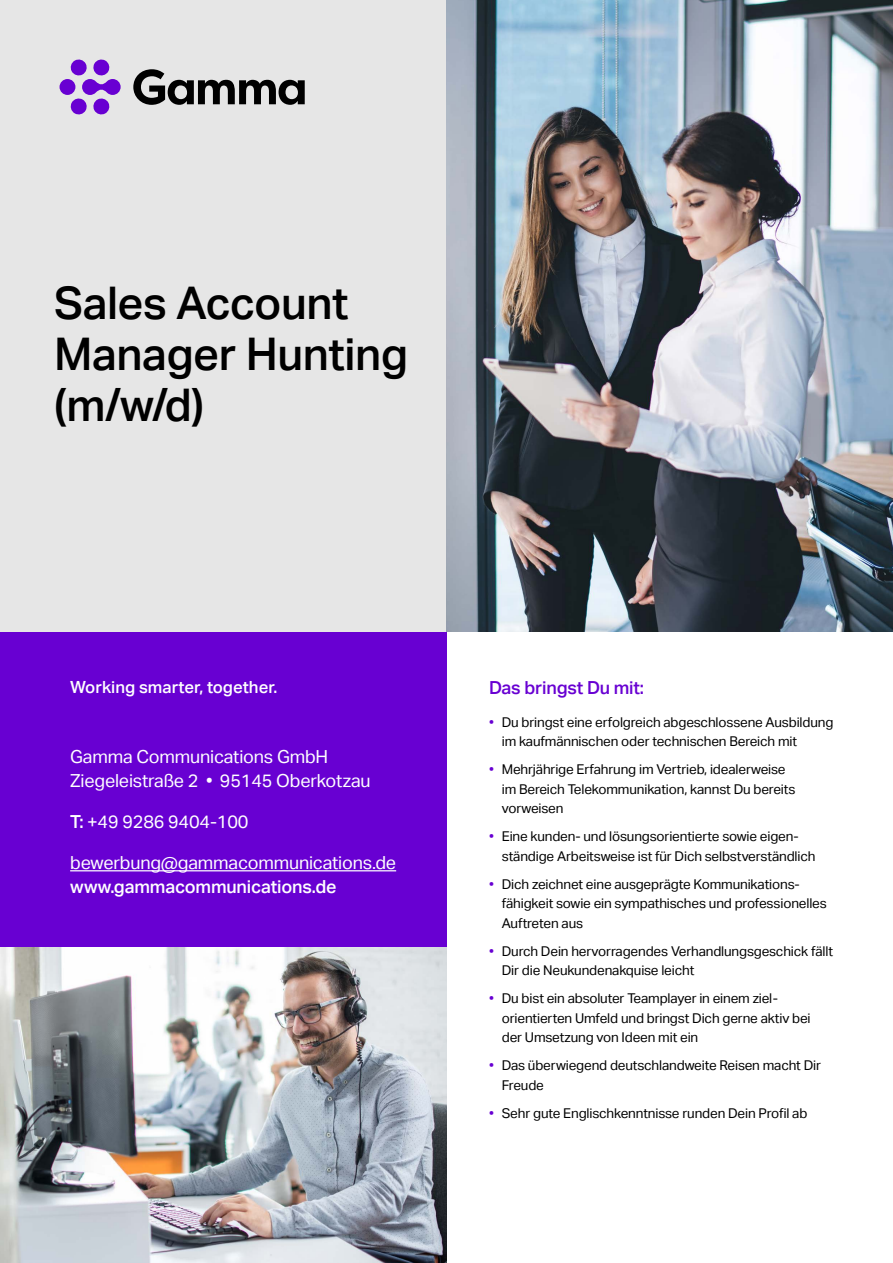
<style>
.page{position:relative;width:893px;height:1263px;background:#fff}
.page>*{position:absolute;margin:0;border:0;box-sizing:border-box;transform-origin:0 0}
.t1{font:500 45px/51px "Aktiv Grotesk";letter-spacing:-.01em;color:#000}
.t2{font:18px/24px "Aktiv Grotesk";letter-spacing:-.01em;color:#fff}
.t3{font:500 18px "Aktiv Grotesk";letter-spacing:-.01em;color:#fff}
.t4{font:500 18px "Aktiv Grotesk";letter-spacing:-.01em;color:#6800d2}
.t5{font:500 16.8px "Aktiv Grotesk";color:#fff}
.t6{font:13.5px/19.5px "Aktiv Grotesk";letter-spacing:-.01em;color:#000}
.s1{color:#6800d2}
.s2{font-weight:500}
</style>
<div class="page">
<div style="left:0;top:631px;width:446px;height:316px;background:#6800d2"></div>
<div style="left:0;top:0;width:446px;height:631px;background:#e6e6e6"></div>
<img style="left:0;top:947px;width:446px;height:316px">
<svg style="left:60px;top:60px;width:61px;height:54px"></svg>
<svg style="left:133px;top:69px;width:172px;height:36px"></svg>
<img style="left:446px;top:0;width:447px;height:631px">
<hr style="left:70px;top:870px;width:326px;height:1px;background:#fff">
<h1 class="t1" style="left:54px;top:278px;width:355px">Sales Account<br>Manager Hunting (m/w/d)</h1>
<p class="t5" style="left:70px;top:678px;width:209px">Working smarter, together.</p>
<h2 class="t4" style="left:489px;top:677px;width:157px">Das bringst Du mit:</h2>
<p class="t6" style="left:502px;top:712px;width:333px;text-indent:-13px"><span class="s1">•</span> Du bringst eine erfolgreich abgeschlossene Ausbildung im kaufmännischen oder technischen Bereich mit</p>
<p class="t6" style="left:502px;top:760px;width:295px;text-indent:-13px"><span class="s1">•</span> Mehrjährige Erfahrung im Vertrieb, idealerweise im Bereich Telekommunikation, kannst Du bereits vorweisen</p>
<p class="t6" style="left:502px;top:827px;width:315px;text-indent:-13px"><span class="s1">•</span> Eine kunden- und lösungsorientierte sowie eigen&shy;ständige Arbeitsweise ist für Dich selbstverständlich</p>
<p class="t6" style="left:502px;top:874px;width:327px;text-indent:-13px"><span class="s1">•</span> Dich zeichnet eine ausgeprägte Kommunikations&shy;fähigkeit sowie ein sympathisches und professionelles<br>Auftreten aus</p>
<p class="t6" style="left:502px;top:941px;width:333px;text-indent:-13px"><span class="s1">•</span> Durch Dein hervorragendes Verhandlungsgeschick fällt<br>Dir die Neukundenakquise leicht</p>
<p class="t6" style="left:502px;top:989px;width:310px;text-indent:-13px"><span class="s1">•</span> Du bist ein absoluter Teamplayer in einem ziel&shy;orientierten Umfeld und bringst Dich gerne aktiv bei der Umsetzung von Ideen mit ein</p>
<p class="t6" style="left:502px;top:1056px;width:321px;text-indent:-13px"><span class="s1">•</span> Das überwiegend deutschlandweite Reisen macht Dir<br>Freude</p>
<p class="t6" style="left:489px;top:1103px;width:320px"><span class="s1">•</span> Sehr gute Englischkenntnisse runden Dein Profil ab</p>
<h2 class="t2" style="left:70px;top:745px;width:302px">Gamma Communications GmbH<br>Ziegeleistraße 2 • 95145 Oberkotzau</h2>
<h2 class="t2" style="left:70px;top:810px;width:180px"><span class="s2">T:</span> +49 9286 9404-100</h2>
<h2 class="t2" style="left:70px;top:851px;width:327px">bewerbung@gammacommunications.de</h2>
<h2 class="t3" style="left:70px;top:876px;width:268px">www.gammacommunications.de</h2>
</div>
